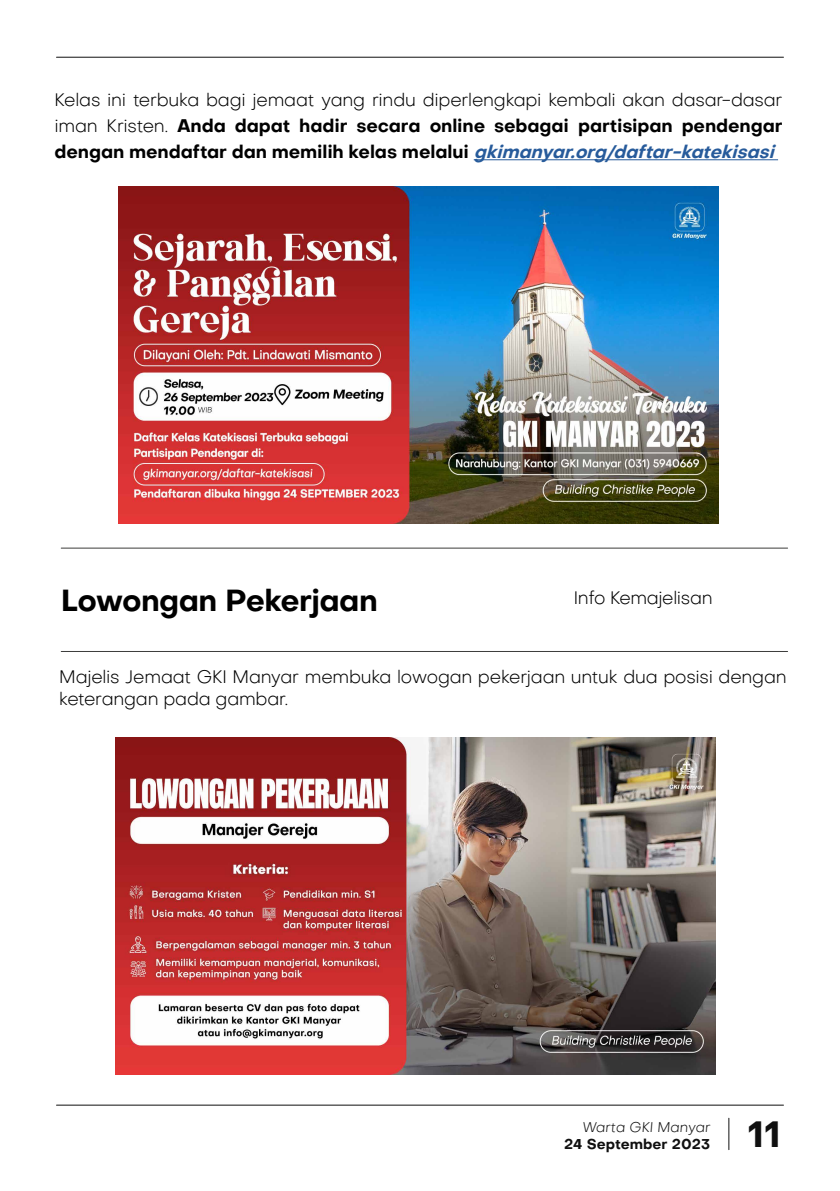
<style>
.page{position:relative;width:840px;height:1191px;background:#fff}
.page>*{position:absolute;margin:0;border:0;box-sizing:border-box;transform-origin:0 0}
.t1{font:700 36px "Objective";color:#101010}
.t2{font:700 30px "Objective";letter-spacing:-.02em;color:#000}
.t3{font:700 18px/26px "Objective";letter-spacing:-.005em;color:#000;text-align:justify}
.t4{font:300 18px/22px "Objective";letter-spacing:-.015em;color:#000}
.t5{font:700 14px "Objective";color:#101010}
.t6{font:italic 300 14px "Objective";color:#101010}
.s1{font-weight:300}
.s2{font-style:italic;color:#275b9b}
</style>
<div class="page">
<hr style="left:728px;top:1118px;width:1px;height:31px;background:#101010">
<hr style="left:56px;top:57px;width:727px;height:1px;background:#101010">
<hr style="left:56px;top:1104px;width:727px;height:1px;background:#101010">
<hr style="left:473px;top:159px;width:304px;height:1px;background:#275b9b">
<img style="left:119px;top:187px;width:599px;height:337px">
<hr style="left:61px;top:547px;width:726px;height:1px;background:#3c3c3b">
<hr style="left:61px;top:651px;width:726px;height:1px;background:#3c3c3b">
<img style="left:115px;top:737px;width:599px;height:337px">
<p class="t3" style="left:55px;top:86px;width:729px"><span class="s1">Kelas ini terbuka bagi jemaat yang rindu diperlengkapi kembali akan dasar-dasar iman Kristen.</span> Anda dapat hadir secara online sebagai partisipan pendengar dengan mendaftar dan memilih kelas melalui <span class="s2">gkimanyar.org/daftar-katekisasi</span></p>
<h2 class="t2" style="left:61px;top:578px;width:318px">Lowongan Pekerjaan</h2>
<p class="t4" style="left:573px;top:586px;width:140px">Info Kemajelisan</p>
<p class="t4" style="left:59px;top:665px;width:728px">Majelis Jemaat GKI Manyar membuka lowogan pekerjaan untuk dua posisi dengan keterangan pada gambar.</p>
<p class="t6" style="left:581px;top:1117px;width:129px">Warta GKI Manyar</p>
<p class="t5" style="left:563px;top:1133px;width:148px">24 September 2023</p>
<h1 class="t1" style="left:747px;top:1108px;width:35px">11</h1>
</div>
